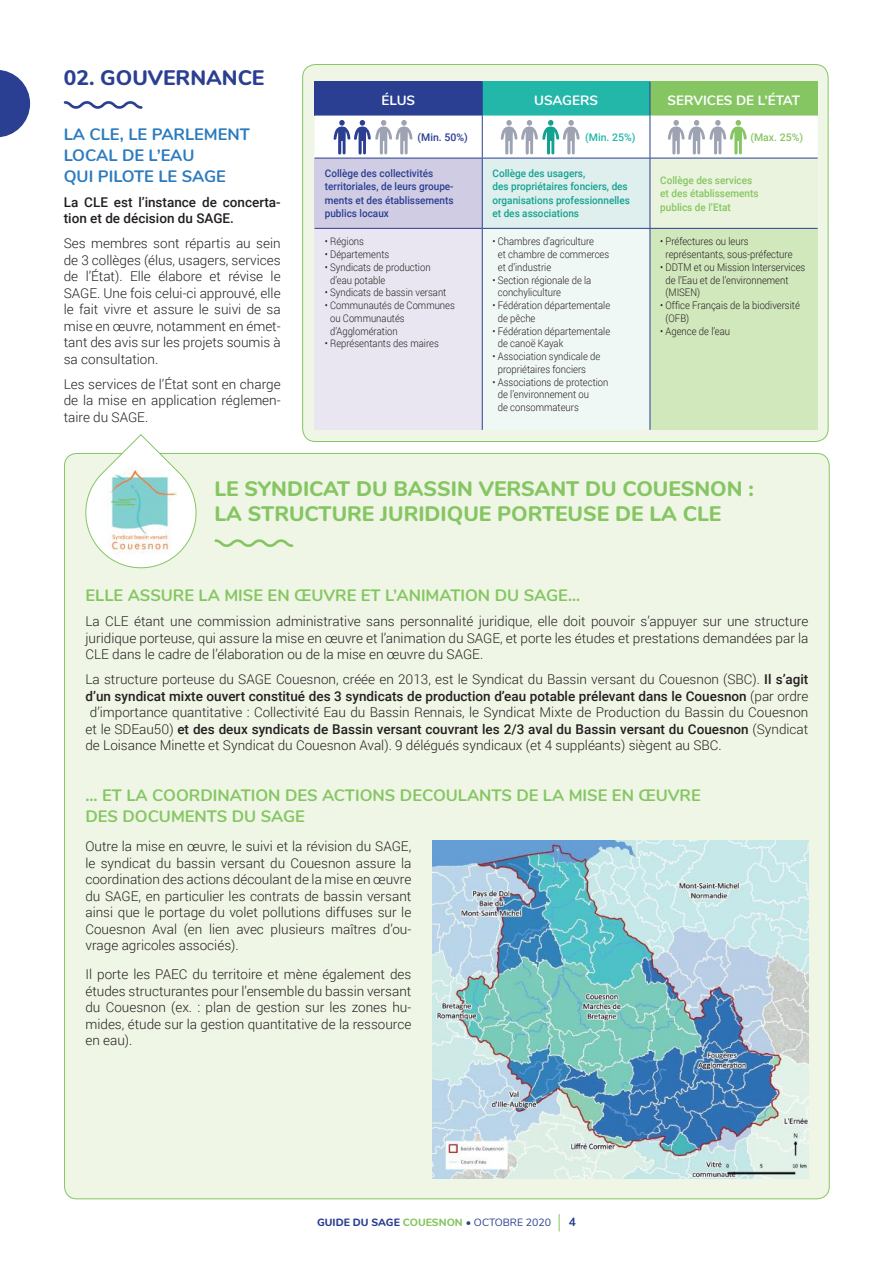
<style>
.page{position:relative;width:893px;height:1263px;background:#fff}
.page>*{position:absolute;margin:0;border:0;box-sizing:border-box;transform-origin:0 0}
.t1{font:800 21px/25.5px "Nunito";color:#85c663}
.t2{font:800 21px "Nunito";color:#2a3f91}
.t3{font:700 16.5px/21px "Nunito";color:#85c663}
.t4{font:700 16.5px/21px "Nunito";color:#2b7bbf}
.t5{font:300 13.5px/16.5px "Roboto";color:#241f1f;text-align:justify}
.t6{font:500 13.5px/16.5px "Roboto";color:#241f1f}
.t7{font:700 13.5px "Nunito";color:#fff}
.t8{font:700 12px "Nunito";color:#2a3f91}
.t9{font:300 10.5px/12.8px "Roboto";color:#241f1f;scale:.9 1}
.t10{font:500 10.5px/13.5px "Roboto";color:#13a290;scale:.95 1}
.t11{font:500 10.5px/13.5px "Roboto";color:#2a3f91;scale:.95 1}
.t12{font:500 10.5px/13.5px "Roboto";color:#85c663;scale:.95 1}
.t13{font:10.5px "Nunito";color:#2a3f91}
.t14{font:500 10.5px "Roboto";color:#2a3f91}
.t15{font:500 10.5px "Roboto";color:#23b7a9}
.t16{font:500 10.5px "Roboto";color:#85c663}
.s1{font-weight:500}
.s2{font-weight:300}
.s3{font-weight:800}
.s4{font-weight:800;color:#85c663}
</style>
<div class="page">
<svg style="left:559px;top:1214px;width:1px;height:17px"></svg>
<div style="left:303px;top:65px;width:525px;height:376px;background:#f0f6e6;border-radius:13px"></div>
<div style="left:65px;top:453px;width:764px;height:746px;background:#f0f6e6;border-radius:12px"></div>
<svg style="left:214px;top:539px;width:79px;height:8px"></svg>
<svg style="left:80px;top:434px;width:123px;height:135px"></svg>
<svg style="left:0;top:70px;width:30px;height:67px"></svg>
<img style="left:433px;top:840px;width:375px;height:339px">
<div style="left:315px;top:82px;width:167px;height:34px;background:#2a3f91"></div>
<div style="left:482px;top:82px;width:168px;height:34px;background:#23b7a9"></div>
<div style="left:650px;top:82px;width:168px;height:34px;background:#85c663"></div>
<div style="left:315px;top:158px;width:167px;height:70px;background:#d0cce4"></div>
<div style="left:482px;top:158px;width:168px;height:70px;background:#deefed"></div>
<div style="left:650px;top:158px;width:168px;height:70px;background:#eaf3dd"></div>
<div style="left:315px;top:228px;width:167px;height:202px;background:#e9e6f2"></div>
<div style="left:482px;top:228px;width:168px;height:202px;background:#f0f8f6"></div>
<div style="left:650px;top:228px;width:168px;height:202px;background:#d1e7bc"></div>
<hr style="left:482px;top:82px;width:1px;height:34px;background:#2a3f91">
<hr style="left:650px;top:82px;width:1px;height:34px;background:#2a3f91">
<hr style="left:315px;top:158px;width:167px;height:1px;background:#2a3f91">
<hr style="left:482px;top:158px;width:1px;height:70px;background:#2a3f91">
<hr style="left:482px;top:158px;width:168px;height:1px;background:#2a3f91">
<hr style="left:650px;top:158px;width:1px;height:70px;background:#2a3f91">
<hr style="left:650px;top:158px;width:168px;height:1px;background:#2a3f91">
<hr style="left:315px;top:228px;width:167px;height:1px;background:#2a3f91">
<hr style="left:482px;top:229px;width:1px;height:201px;background:#2a3f91">
<hr style="left:482px;top:228px;width:168px;height:1px;background:#2a3f91">
<hr style="left:650px;top:229px;width:1px;height:201px;background:#2a3f91">
<hr style="left:650px;top:228px;width:168px;height:1px;background:#2a3f91">
<svg style="left:315px;top:116px;width:503px;height:42px;background:#e7ebef"></svg>
<svg style="left:64px;top:101px;width:79px;height:8px"></svg>
<h1 class="t2" style="left:64px;top:62px;width:202px">02. GOUVERNANCE</h1>
<p class="t4" style="left:64px;top:123px;width:188px">LA CLE, LE PARLEMENT<br>LOCAL DE L’EAU<br>QUI PILOTE LE SAGE</p>
<p class="t6" style="left:64px;top:193px;width:218px">La CLE est l’instance de concerta&shy;tion et de décision du SAGE.</p>
<p class="t5" style="left:64px;top:235px;width:218px">Ses membres sont répartis au sein de 3 collèges (élus, usagers, services de l’État). Elle élabore et révise le SAGE. Une fois celui-ci approuvé, elle le fait vivre et assure le suivi de sa mise en œuvre, notamment en émet&shy;tant des avis sur les projets soumis à sa consultation.</p>
<p class="t5" style="left:64px;top:375px;width:218px">Les services de l’État sont en charge de la mise en application réglemen&shy;taire du SAGE.</p>
<p class="t7" style="left:382px;top:91px;width:35px">ÉLUS</p>
<p class="t7" style="left:534px;top:91px;width:65px">USAGERS</p>
<p class="t7" style="left:668px;top:91px;width:134px">SERVICES DE L’ÉTAT</p>
<p class="t14" style="left:417px;top:130px;width:52px">(Min. 50%)</p>
<p class="t15" style="left:585px;top:130px;width:52px">(Min. 25%)</p>
<p class="t16" style="left:750px;top:130px;width:54px">(Max. 25%)</p>
<p class="t11" style="left:325px;top:166px;width:137px">Collège des collectivités territoriales, de leurs groupe&shy;ments et des établissements publics locaux</p>
<p class="t10" style="left:492px;top:166px;width:146px">Collège des usagers,<br>des propriétaires fonciers, des organisations professionnelles et des associations</p>
<p class="t12" style="left:660px;top:173px;width:105px">Collège des services et des établissements publics de l’Etat</p>
<p class="t9" style="left:325px;top:235px;width:45px">• Régions</p>
<p class="t9" style="left:325px;top:248px;width:73px">• Départements</p>
<p class="t9" style="left:330px;top:260px;width:113px;text-indent:-5px">• Syndicats de production d’eau potable</p>
<p class="t9" style="left:325px;top:286px;width:137px">• Syndicats de bassin versant</p>
<p class="t9" style="left:330px;top:299px;width:140px;text-indent:-5px">• Communautés de Communes ou Communautés d’Agglomération</p>
<p class="t9" style="left:325px;top:337px;width:128px">• Représentants des maires</p>
<p class="t9" style="left:666px;top:235px;width:143px;text-indent:-5px">• Préfectures ou leurs représentants, sous-préfecture</p>
<p class="t9" style="left:666px;top:260px;width:157px;text-indent:-5px">• DDTM et ou Mission Interservices de l’Eau et de l’environnement (MISEN)</p>
<p class="t9" style="left:666px;top:299px;width:151px;text-indent:-5px">• Office Français de la biodiversité (OFB)</p>
<p class="t9" style="left:660px;top:324px;width:79px">• Agence de l’eau</p>
<p class="t9" style="left:498px;top:235px;width:125px;text-indent:-5px">• Chambres d’agriculture<br>et chambre de commerces et d’industrie</p>
<p class="t9" style="left:498px;top:273px;width:105px;text-indent:-5px">• Section régionale de la conchyliculture</p>
<p class="t9" style="left:498px;top:299px;width:126px;text-indent:-5px">• Fédération départementale de pêche</p>
<p class="t9" style="left:498px;top:324px;width:126px;text-indent:-5px">• Fédération départementale de canoë Kayak</p>
<p class="t9" style="left:498px;top:350px;width:115px;text-indent:-5px">• Association syndicale de propriétaires fonciers</p>
<p class="t9" style="left:498px;top:375px;width:124px;text-indent:-5px">• Associations de protection de l’environnement ou<br>de consommateurs</p>
<h1 class="t1" style="left:214px;top:475px;width:541px">LE SYNDICAT DU BASSIN VERSANT DU COUESNON :<br>LA STRUCTURE JURIDIQUE PORTEUSE DE LA CLE</h1>
<p class="t3" style="left:85px;top:584px;width:496px">ELLE ASSURE LA MISE EN ŒUVRE ET L’ANIMATION DU SAGE...</p>
<p class="t5" style="left:85px;top:613px;width:724px">La CLE étant une commission administrative sans personnalité juridique, elle doit pouvoir s’appuyer sur une structure juridique porteuse, qui assure la mise en œuvre et l’animation du SAGE, et porte les études et prestations demandées par la CLE dans le cadre de l’élaboration ou de la mise en œuvre du SAGE.</p>
<p class="t5" style="left:85px;top:671px;width:724px">La structure porteuse du SAGE Couesnon, créée en 2013, est le Syndicat du Bassin versant du Couesnon (SBC). <span class="s1">Il s’agit</span></p>
<p class="t6" style="left:85px;top:687px;width:724px">d’un syndicat mixte ouvert constitué des 3 syndicats de production d’eau potable prélevant dans le Couesnon <span class="s2">(par ordre</span></p>
<p class="t5" style="left:90px;top:704px;width:720px">d’importance quantitative : Collectivité Eau du Bassin Rennais, le Syndicat Mixte de Production du Bassin du Couesnon</p>
<p class="t6" style="left:85px;top:720px;width:724px"><span class="s2">et le SDEau50)</span> et des deux syndicats de Bassin versant couvrant les 2/3 aval du Bassin versant du Couesnon <span class="s2">(Syndicat</span></p>
<p class="t5" style="left:85px;top:737px;width:638px">de Loisance Minette et Syndicat du Couesnon Aval). 9 délégués syndicaux (et 4 suppléants) siègent au SBC.</p>
<p class="t3" style="left:85px;top:784px;width:617px">... ET LA COORDINATION DES ACTIONS DECOULANTS DE LA MISE EN ŒUVRE<br>DES DOCUMENTS DU SAGE</p>
<p class="t5" style="left:85px;top:838px;width:327px">Outre la mise en œuvre, le suivi et la révision du SAGE, le syndicat du bassin versant du Couesnon assure la coordination des actions découlant de la mise en œuvre du SAGE, en particulier les contrats de bassin versant ainsi que le portage du volet pollutions diffuses sur le Couesnon Aval (en lien avec plusieurs maîtres d’ou&shy;vrage agricoles associés).</p>
<p class="t5" style="left:85px;top:966px;width:327px">Il porte les PAEC du territoire et mène également des études structurantes pour l’ensemble du bassin versant du Couesnon (ex. : plan de gestion sur les zones hu&shy;mides, étude sur la gestion quantitative de la ressource en eau).</p>
<p class="t13" style="left:317px;top:1215px;width:236px"><span class="s3">GUIDE DU SAGE</span> <span class="s4">COUESNON</span> • OCTOBRE 2020</p>
<p class="t8" style="left:569px;top:1213px;width:9px">4</p>
</div>
